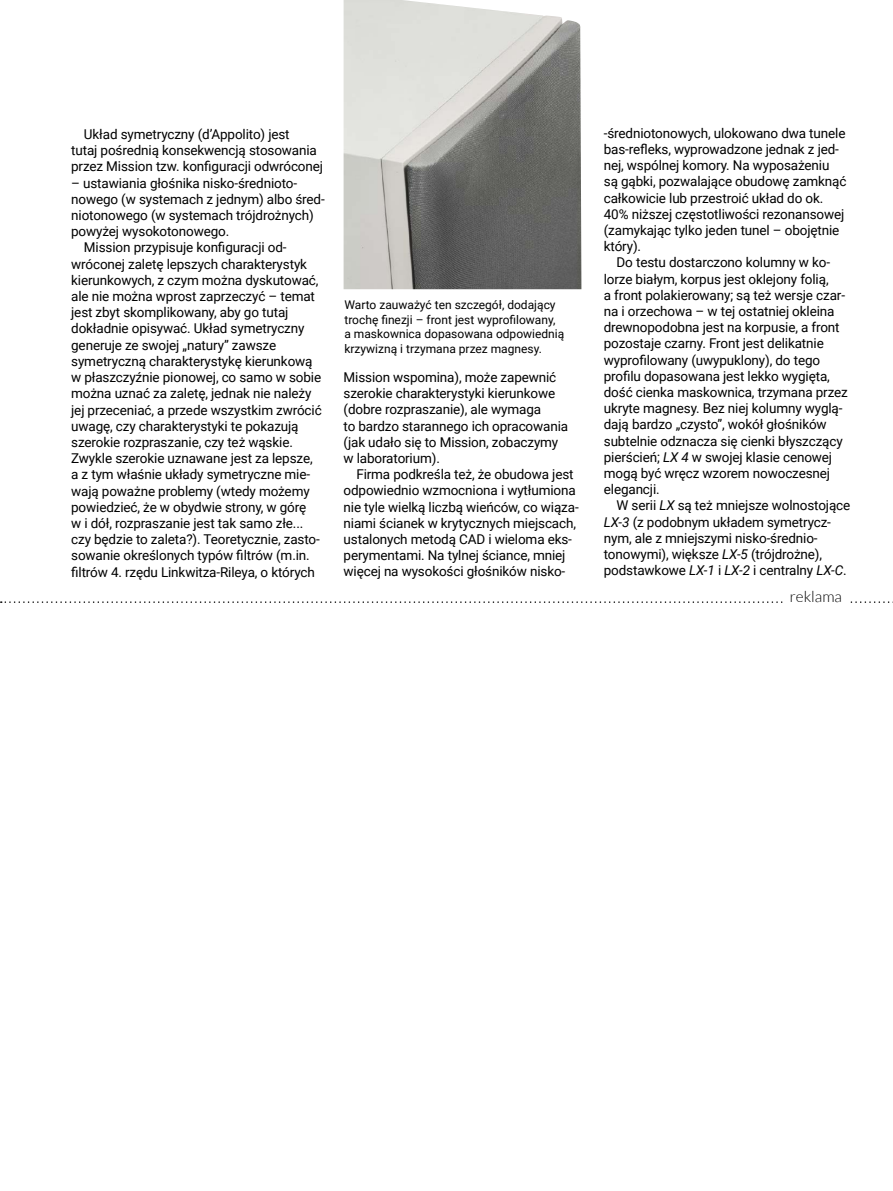
<style>
.page{position:relative;width:893px;height:1191px;background:#fff}
.page>*{position:absolute;margin:0;border:0;box-sizing:border-box;transform-origin:0 0}
.t1{font:300 15.3px "Lato";color:#000}
.t2{font:13.5px/16.2px "Roboto";letter-spacing:-.01em;color:#000}
.t3{font:12px/14.4px "Roboto";color:#000}
.s1{font-style:italic}
</style>
<div class="page">
<svg style="left:1px;top:601px;width:892px;height:2px"></svg>
<div style="left:783px;top:588px;width:65px;height:25px;background:#fff"></div>
<img style="left:344px;top:0;width:237px;height:289px">
<p class="t2" style="left:71px;top:126px;width:253px;text-indent:13px">Układ symetryczny (d’Appolito) jest<br>tutaj pośrednią konsekwencją stosowania przez Mission tzw. konfiguracji odwróconej</p>
<p class="t2" style="left:71px;top:174px;width:227px">– ustawiania głośnika nisko-średnioto-</p>
<p class="t2" style="left:71px;top:190px;width:255px">nowego (w systemach z jednym) albo śred-</p>
<p class="t2" style="left:71px;top:207px;width:244px">niotonowego (w systemach trójdrożnych)</p>
<p class="t2" style="left:71px;top:223px;width:160px">powyżej wysokotonowego.</p>
<p class="t2" style="left:84px;top:239px;width:204px">Mission przypisuje konfiguracji od-</p>
<p class="t2" style="left:71px;top:255px;width:237px">wróconej zaletę lepszych charakterystyk</p>
<p class="t2" style="left:71px;top:271px;width:249px">kierunkowych, z czym można dyskutować,</p>
<p class="t2" style="left:71px;top:288px;width:245px">ale nie można wprost zaprzeczyć – temat</p>
<p class="t2" style="left:71px;top:304px;width:219px">jest zbyt skomplikowany, aby go tutaj</p>
<p class="t2" style="left:71px;top:320px;width:235px">dokładnie opisywać. Układ symetryczny</p>
<p class="t2" style="left:71px;top:336px;width:206px">generuje ze swojej „natury” zawsze</p>
<p class="t2" style="left:71px;top:352px;width:243px">symetryczną charakterystykę kierunkową</p>
<p class="t2" style="left:71px;top:369px;width:252px">w płaszczyźnie pionowej, co samo w sobie</p>
<p class="t2" style="left:71px;top:385px;width:242px">można uznać za zaletę, jednak nie należy</p>
<p class="t2" style="left:71px;top:401px;width:252px">jej przeceniać, a przede wszystkim zwrócić</p>
<p class="t2" style="left:71px;top:417px;width:229px">uwagę, czy charakterystyki te pokazują</p>
<p class="t2" style="left:71px;top:433px;width:223px">szerokie rozpraszanie, czy też wąskie.</p>
<p class="t2" style="left:71px;top:450px;width:243px">Zwykle szerokie uznawane jest za lepsze,</p>
<p class="t2" style="left:71px;top:466px;width:240px">a z tym właśnie układy symetryczne mie-</p>
<p class="t2" style="left:71px;top:482px;width:240px">wają poważne problemy (wtedy możemy</p>
<p class="t2" style="left:71px;top:498px;width:237px">powiedzieć, że w obydwie strony, w górę</p>
<p class="t2" style="left:71px;top:514px;width:234px">w i dół, rozpraszanie jest tak samo złe...</p>
<p class="t2" style="left:71px;top:531px;width:250px">czy będzie to zaleta?). Teoretycznie, zasto-</p>
<p class="t2" style="left:71px;top:547px;width:240px">sowanie określonych typów filtrów (m.in.</p>
<p class="t2" style="left:71px;top:563px;width:245px">filtrów 4. rzędu Linkwitza-Rileya, o których</p>
<p class="t3" style="left:344px;top:297px;width:221px">Warto zauważyć ten szczegół, dodający trochę finezji – front jest wyprofilowany, a maskownica dopasowana odpowiednią krzywizną i trzymana przez magnesy.</p>
<p class="t2" style="left:344px;top:368px;width:226px">Mission wspomina), może zapewnić szerokie charakterystyki kierunkowe (dobre rozpraszanie), ale wymaga<br>to bardzo starannego ich opracowania (jak udało się to Mission, zobaczymy w laboratorium).</p>
<p class="t2" style="left:344px;top:466px;width:237px;text-indent:13px">Firma podkreśla też, że obudowa jest odpowiednio wzmocniona i wytłumiona nie tyle wielką liczbą wieńców, co wiąza&shy;niami ścianek w krytycznych miejscach, ustalonych metodą CAD i wieloma eks&shy;perymentami. Na tylnej ściance, mniej więcej na wysokości głośników nisko-</p>
<p class="t2" style="left:604px;top:124px;width:244px">-średniotonowych, ulokowano dwa tunele bas-refleks, wyprowadzone jednak z jed&shy;nej, wspólnej komory. Na wyposażeniu są gąbki, pozwalające obudowę zamknąć całkowicie lub przestroić układ do ok.<br>40% niższej częstotliwości rezonansowej (zamykając tylko jeden tunel – obojętnie który).</p>
<p class="t2" style="left:604px;top:254px;width:246px;text-indent:13px">Do testu dostarczono kolumny w ko&shy;lorze białym, korpus jest oklejony folią,<br>a front polakierowany; są też wersje czar&shy;na i orzechowa – w tej ostatniej okleina drewnopodobna jest na korpusie, a front pozostaje czarny. Front jest delikatnie wyprofilowany (uwypuklony), do tego profilu dopasowana jest lekko wygięta, dość cienka maskownica, trzymana przez ukryte magnesy. Bez niej kolumny wyglą&shy;dają bardzo „czysto”, wokół głośników subtelnie odznacza się cienki błyszczący pierścień; <span class="s1">LX 4</span> w swojej klasie cenowej mogą być wręcz wzorem nowoczesnej elegancji.</p>
<p class="t2" style="left:604px;top:497px;width:248px;text-indent:13px">W serii <span class="s1">LX</span> są też mniejsze wolnostojące <span class="s1">LX-3</span> (z podobnym układem symetrycz&shy;nym, ale z mniejszymi nisko-średnio&shy;tonowymi), większe <span class="s1">LX-5</span> (trójdrożne), podstawkowe <span class="s1">LX-1</span> i <span class="s1">LX-2</span> i centralny <span class="s1">LX-C</span>.</p>
<p class="t1" style="left:790px;top:588px;width:54px">reklama</p>
</div>
